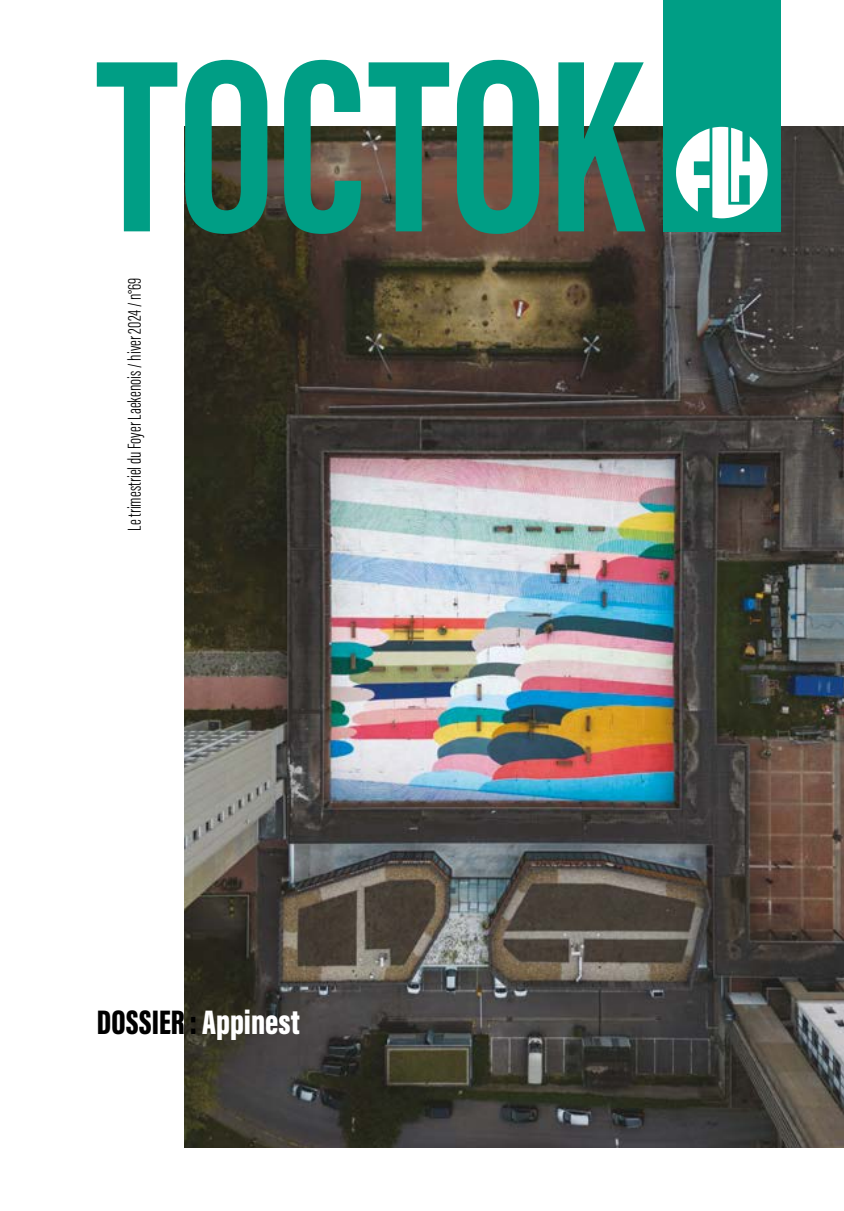
<style>
.page{position:relative;width:844px;height:1211px;background:#fff}
.page>*{position:absolute;margin:0;border:0;box-sizing:border-box;transform-origin:0 0}
.t1{font:700 252.88px "Acumin Pro Extra Cond";color:#009e85}
.t2{font:900 35px "Acumin Pro Extra Cond";color:#000}
.t3{font:300 19.25px "Acumin Pro Extra Cond";color:#000}
.s1{color:#fff}
</style>
<div class="page">
<img style="left:185px;top:126px;width:658px;height:1021px">
<div style="left:663px;top:0;width:117px;height:231px;background:#009e85"></div>
<svg style="left:676px;top:126px;width:91px;height:92px"></svg>
<h1 class="t1" style="left:97px;top:-9px;width:546px">TOCTOK</h1>
<p class="t3" style="left:123px;top:530px;width:254px;rotate:-90deg">Le trimestriel du Foyer Laekenois / hiver 2024 / n°69</p>
<h2 class="t2" style="left:97px;top:1000px;width:204px">DOSSIER: <span class="s1">Appinest</span></h2>
</div>
